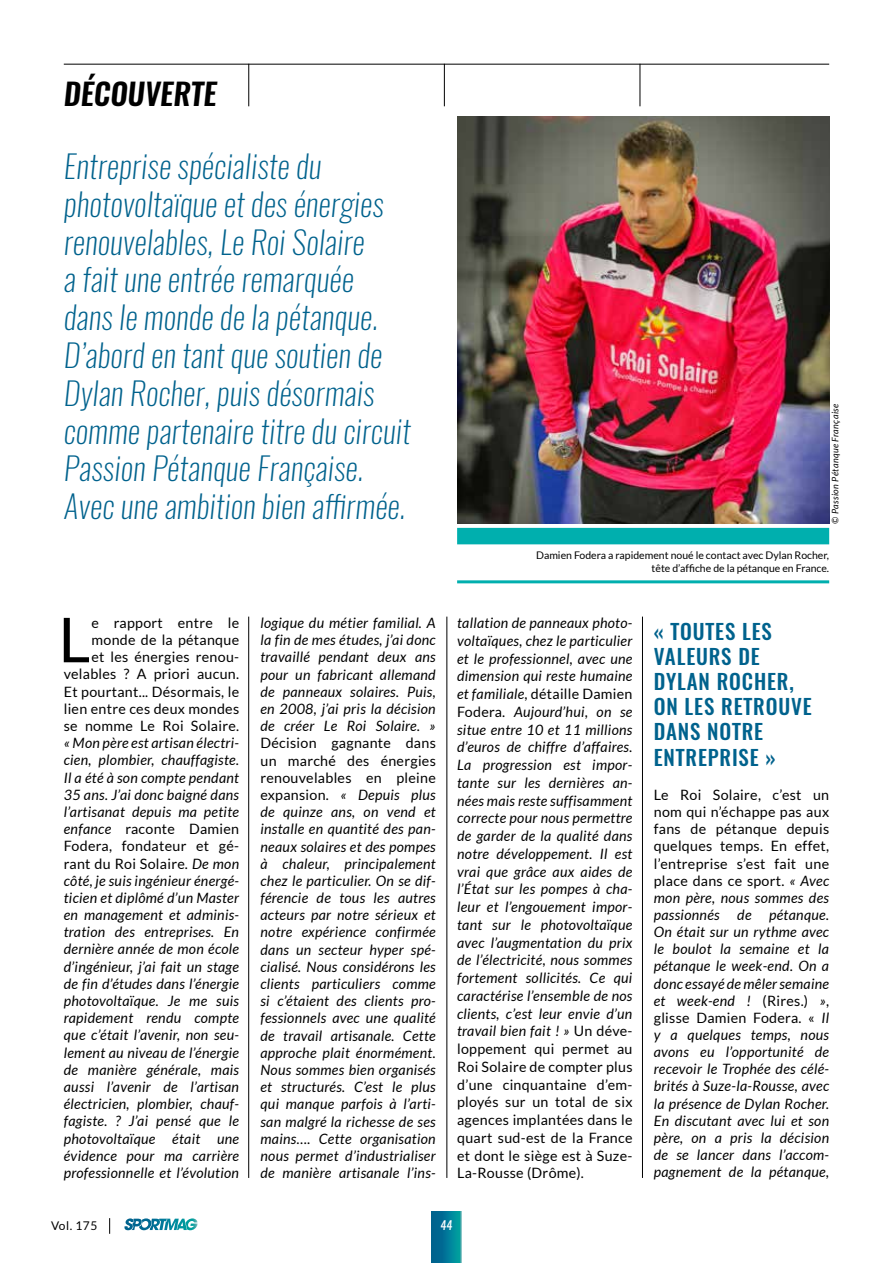
<style>
.page{position:relative;width:893px;height:1263px;background:#fff}
.page>*{position:absolute;margin:0;border:0;box-sizing:border-box;transform-origin:0 0}
.t1{font:61.95px "Lato";color:#000}
.t2{font:italic 200 31.5px/37.8px "Oswald";letter-spacing:.01em;color:#00628d}
.t3{font:italic 600 30px "Oswald";color:#000}
.t4{font:500 21px/25.2px "Oswald";letter-spacing:.04em;color:#00628d}
.t5{font:italic 14.25px/17.2px "Lato";letter-spacing:.02em;color:#000;text-align:justify}
.t6{font:14.25px/17.1px "Lato";letter-spacing:.02em;color:#000;text-align:right}
.t7{font:12px "Lato";letter-spacing:.04em;color:#000}
.t8{font:italic 12px "Oswald";color:#fff}
.t9{font:10.5px/12.6px "Lato";color:#000;text-align:right}
.t10{font:italic 9px "Lato";letter-spacing:.04em;color:#000}
.s1{font-style:normal}
</style>
<div class="page">
<hr style="left:248px;top:617px;width:1px;height:561px;background:#000">
<hr style="left:446px;top:617px;width:1px;height:561px;background:#000">
<hr style="left:642px;top:617px;width:1px;height:561px;background:#000">
<hr style="left:248px;top:64px;width:1px;height:42px;background:#000">
<hr style="left:444px;top:64px;width:1px;height:42px;background:#000">
<hr style="left:640px;top:64px;width:1px;height:42px;background:#000">
<hr style="left:64px;top:64px;width:765px;height:1px;background:#000">
<div style="left:457px;top:528px;width:372px;height:16px;background:#00afae"></div>
<hr style="left:457px;top:580px;width:372px;height:3px;background:#00afae">
<img style="left:458px;top:117px;width:371px;height:407px">
<svg style="left:432px;top:1212px;width:29px;height:51px"></svg>
<svg style="left:124px;top:1218px;width:74px;height:12px"></svg>
<svg style="left:109px;top:1218px;width:1px;height:16px"></svg>
<h3 class="t3" style="left:64px;top:73px;width:154px">DÉCOUVERTE</h3>
<p class="t2" style="left:64px;top:147px;width:348px">Entreprise spécialiste du photovoltaïque et des énergies renouvelables, Le Roi Solaire<br>a fait une entrée remarquée<br>dans le monde de la pétanque.<br>D’abord en tant que soutien de<br>Dylan Rocher, puis désormais comme partenaire titre du circuit<br>Passion Pétanque Française.<br>Avec une ambition bien affirmée.</p>
<p class="t6" style="left:64px;top:614px;width:177px">e rapport entre le monde de la pétanque<br>et les énergies renou&shy;velables ? A priori aucun.<br>Et pourtant... Désormais, le lien entre ces deux mondes se nomme Le Roi Solaire.</p>
<p class="t5" style="left:64px;top:735px;width:177px">« Mon père est artisan électri&shy;cien, plombier, chauffagiste.<br>Il a été à son compte pendant 35 ans. J’ai donc baigné dans l’artisanat depuis ma petite enfance <span class="s1">raconte Damien Fodera, fondateur et gé&shy;rant du Roi Solaire</span>. De mon côté, je suis ingénieur énergé&shy;ticien et diplômé d’un Master en management et adminis&shy;tration des entreprises. En dernière année de mon école d’ingénieur, j’ai fait un stage de fin d’études dans l’énergie photovoltaïque. Je me suis rapidement rendu compte que c’était l’avenir, non seu&shy;lement au niveau de l’énergie de manière générale, mais aussi l’avenir de l’artisan électricien, plombier, chauf&shy;fagiste. ? J’ai pensé que le photovoltaïque était une évidence pour ma carrière professionnelle et l’évolution</p>
<h1 class="t1" style="left:58px;top:605px;width:33px">L</h1>
<p class="t5" style="left:260px;top:615px;width:177px">logique du métier familial. A la fin de mes études, j’ai donc travaillé pendant deux ans pour un fabricant allemand de panneaux solaires. Puis, en 2008, j’ai pris la décision de créer Le Roi Solaire. »</p>
<p class="t5" style="left:260px;top:735px;width:177px"><span class="s1">Décision gagnante dans un marché des énergies renouvelables en pleine expansion.</span> « Depuis plus de quinze ans, on vend et installe en quantité des pan&shy;neaux solaires et des pompes à chaleur, principalement chez le particulier. On se dif&shy;férencie de tous les autres acteurs par notre sérieux et notre expérience confirmée dans un secteur hyper spé&shy;cialisé. Nous considérons les clients particuliers comme si c’étaient des clients pro&shy;fessionnels avec une qualité de travail artisanale. Cette approche plait énormément.<br>Nous sommes bien organisés et structurés. C’est le plus qui manque parfois à l’arti&shy;san malgré la richesse de ses mains…. Cette organisation nous permet d’industrialiser de manière artisanale l’ins-</p>
<p class="t10" style="left:830px;top:524px;width:121px;rotate:-90deg">© Passion Pétanque Française</p>
<p class="t9" style="left:536px;top:549px;width:295px">Damien Fodera a rapidement noué le contact avec Dylan Rocher, tête d’affiche de la pétanque en France.</p>
<p class="t5" style="left:457px;top:615px;width:177px;line-height:17.7px">tallation de panneaux photo&shy;voltaïques, chez le particulier et le professionnel, avec une dimension qui reste humaine et familiale, <span class="s1">détaille Damien Fodera</span>. Aujourd’hui, on se situe entre 10 et 11 millions d’euros de chiffre d’affaires.<br>La progression est impor&shy;tante sur les dernières an&shy;nées mais reste suffisamment correcte pour nous permettre de garder de la qualité dans notre développement. Il est vrai que grâce aux aides de l’État sur les pompes à cha&shy;leur et l’engouement impor&shy;tant sur le photovoltaïque avec l’augmentation du prix de l’électricité, nous sommes fortement sollicités. Ce qui caractérise l’ensemble de nos clients, c’est leur envie d’un travail bien fait ! » <span class="s1">Un déve&shy;loppement qui permet au Roi Solaire de compter plus d’une cinquantaine d’em&shy;ployés sur un total de six agences implantées dans le quart sud-est de la France et dont le siège est à Suze-La-Rousse (Drôme).</span></p>
<h3 class="t4" style="left:654px;top:619px;width:159px">« TOUTES LES<br>VALEURS DE<br>DYLAN ROCHER,<br>ON LES RETROUVE<br>DANS NOTRE<br>ENTREPRISE »</h3>
<p class="t5" style="left:654px;top:787px;width:177px"><span class="s1">Le Roi Solaire, c’est un nom qui n’échappe pas aux fans de pétanque depuis quelques temps. En effet, l’entreprise s’est fait une place dans ce sport.</span> « Avec mon père, nous sommes des passionnés de pétanque.<br>On était sur un rythme avec le boulot la semaine et la pétanque le week-end. On a donc essayé de mêler semaine et week-end ! <span class="s1">(Rires.)</span> »<span class="s1">, glisse Damien Fodera. «</span> Il y a quelques temps, nous avons eu l’opportunité de recevoir le Trophée des célé&shy;brités à Suze-la-Rousse, avec la présence de Dylan Rocher.<br>En discutant avec lui et son père, on a pris la décision de se lancer dans l’accom&shy;pagnement de la pétanque,</p>
<p class="t7" style="left:51px;top:1219px;width:48px">Vol. 175</p>
<p class="t8" style="left:440px;top:1217px;width:13px">44</p>
</div>
